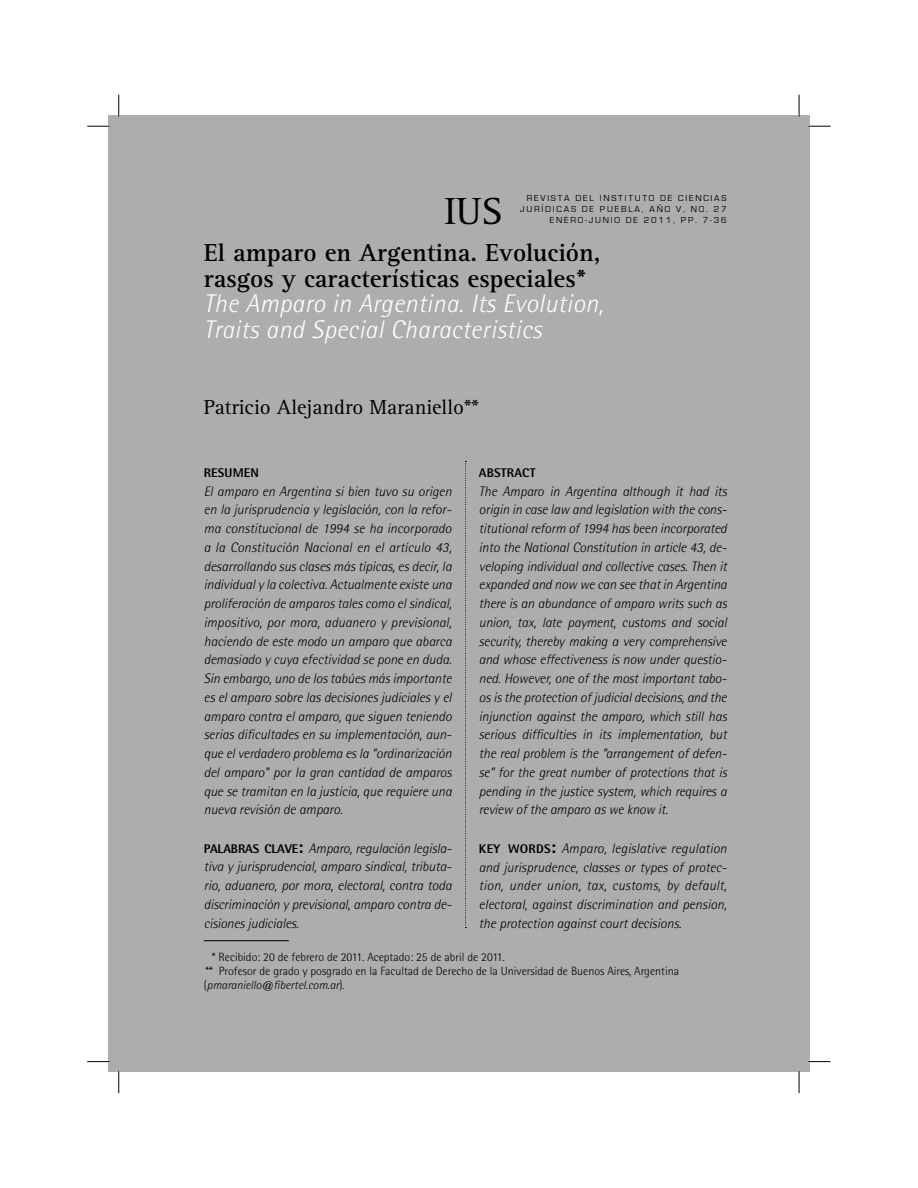
<style>
.page{position:relative;width:918px;height:1188px;background:#fff}
.page>*{position:absolute;margin:0;border:0;box-sizing:border-box;transform-origin:0 0}
.t1{font:39px "Rotis Serif";color:#000}
.t2{font:italic 300 25.5px/25.5px "Rotis Semi Sans";letter-spacing:.02em;color:#fff}
.t3{font:700 25.5px/25.5px "Rotis Serif";color:#000}
.t4{font:21px "Rotis Serif";color:#000}
.t5{font:italic 300 13.8px/18.8px "Rotis Semi Sans";letter-spacing:-.005em;color:#000;text-align:justify}
.t6{font:800 12.6px "Rotis Semi Sans";letter-spacing:.015em;color:#000}
.t7{font:300 12px/14.2px "Rotis Semi Sans";color:#000}
.t8{font:9px/10.8px "Eurostile";letter-spacing:.2em;color:#000;text-align:right}
.s1{font-weight:800;font-style:normal;font-size:12.6px}
.s2{font-weight:800;font-style:normal;font-size:18px}
.s3{font-style:italic}
</style>
<div class="page">
<div style="left:108px;top:116px;width:702px;height:956px;background:#adadad"></div>
<hr style="left:204px;top:940px;width:85px;height:1px;background:#000">
<svg style="left:465px;top:461px;width:1px;height:467px"></svg>
<hr style="left:87px;top:125px;width:23px;height:2px;background:#fff">
<hr style="left:808px;top:125px;width:23px;height:2px;background:#fff">
<hr style="left:87px;top:1061px;width:23px;height:2px;background:#fff">
<hr style="left:808px;top:1061px;width:23px;height:2px;background:#fff">
<hr style="left:118px;top:95px;width:2px;height:22px;background:#fff">
<hr style="left:118px;top:1071px;width:2px;height:22px;background:#fff">
<hr style="left:798px;top:95px;width:2px;height:22px;background:#fff">
<hr style="left:798px;top:1071px;width:2px;height:22px;background:#fff">
<svg style="left:87px;top:126px;width:23px;height:1px"></svg>
<svg style="left:808px;top:126px;width:23px;height:1px"></svg>
<svg style="left:87px;top:1061px;width:23px;height:1px"></svg>
<svg style="left:808px;top:1061px;width:23px;height:1px"></svg>
<svg style="left:118px;top:95px;width:1px;height:22px"></svg>
<svg style="left:118px;top:1071px;width:1px;height:22px"></svg>
<svg style="left:799px;top:95px;width:1px;height:22px"></svg>
<svg style="left:799px;top:1071px;width:1px;height:22px"></svg>
<h1 class="t1" style="left:445px;top:197px;width:59px">IUS</h1>
<p class="t8" style="left:520px;top:193px;width:208px">REVISTA DEL INSTITUTO DE CIENCIAS<br>JURÍDICAS DE PUEBLA, AÑO V, NO. 27</p>
<p class="t8" style="left:550px;top:215px;width:178px">ENERO-JUNIO DE 2011, PP. 7-36</p>
<h2 class="t3" style="left:204px;top:242px;width:398px">El amparo en Argentina. Evolución, rasgos y características especiales*</h2>
<h2 class="t2" style="left:204px;top:293px;width:401px">The Amparo in Argentina. Its Evolution,<br>Traits and Special Characteristics</h2>
<h3 class="t4" style="left:204px;top:400px;width:277px">Patricio Alejandro Maraniello**</h3>
<p class="t6" style="left:204px;top:468px;width:57px">RESUMEN</p>
<p class="t5" style="left:204px;top:483px;width:249px">El amparo en Argentina si bien tuvo su origen en la jurisprudencia y legislación, con la refor&shy;ma constitucional de 1994 se ha incorporado a la Constitución Nacional en el artículo 43, desarrollando sus clases más típicas, es decir, la individual y la colectiva. Actualmente existe una proliferación de amparos tales como el sindical, impositivo, por mora, aduanero y previsional, haciendo de este modo un amparo que abarca demasiado y cuya efectividad se pone en duda.<br>Sin embargo, uno de los tabúes más importante es el amparo sobre las decisiones judiciales y el amparo contra el amparo, que siguen teniendo serias dificultades en su implementación, aun&shy;que el verdadero problema es la “ordinarización del amparo” por la gran cantidad de amparos que se tramitan en la justicia, que requiere una nueva revisión de amparo.</p>
<p class="t5" style="left:204px;top:840px;width:249px"><span class="s1">PALABRAS CLAVE</span><span class="s2">:</span> Amparo, regulación legisla&shy;tiva y jurisprudencial, amparo sindical, tributa&shy;rio, aduanero, por mora, electoral, contra toda discriminación y previsional, amparo contra de&shy;cisiones judiciales.</p>
<p class="t6" style="left:479px;top:468px;width:58px">ABSTRACT</p>
<p class="t5" style="left:479px;top:483px;width:249px">The Amparo in Argentina although it had its origin in case law and legislation with the cons&shy;titutional reform of 1994 has been incorporated into the National Constitution in article 43, de&shy;veloping individual and collective cases. Then it expanded and now we can see that in Argentina there is an abundance of amparo writs such as union, tax, late payment, customs and social security, thereby making a very comprehensive and whose effectiveness is now under questio&shy;ned. However, one of the most important tabo&shy;os is the protection of judicial decisions, and the injunction against the amparo, which still has serious difficulties in its implementation, but the real problem is the “arrangement of defen&shy;se” for the great number of protections that is pending in the justice system, which requires a review of the amparo as we know it.</p>
<p class="t5" style="left:479px;top:840px;width:249px"><span class="s1">KEY WORDS</span><span class="s2">:</span> Amparo, legislative regulation and jurisprudence, classes or types of protec&shy;tion, under union, tax, customs, by default, electoral, against discrimination and pension, the protection against court decisions.</p>
<p class="t7" style="left:204px;top:951px;width:477px;text-indent:8px">* Recibido: 20 de febrero de 2011. Aceptado: 25 de abril de 2011.<br>** Profesor de grado y posgrado en la Facultad de Derecho de la Universidad de Buenos Aires, Argentina (<span class="s3">pmaraniello@fibertel.com.ar</span>).</p>
</div>
